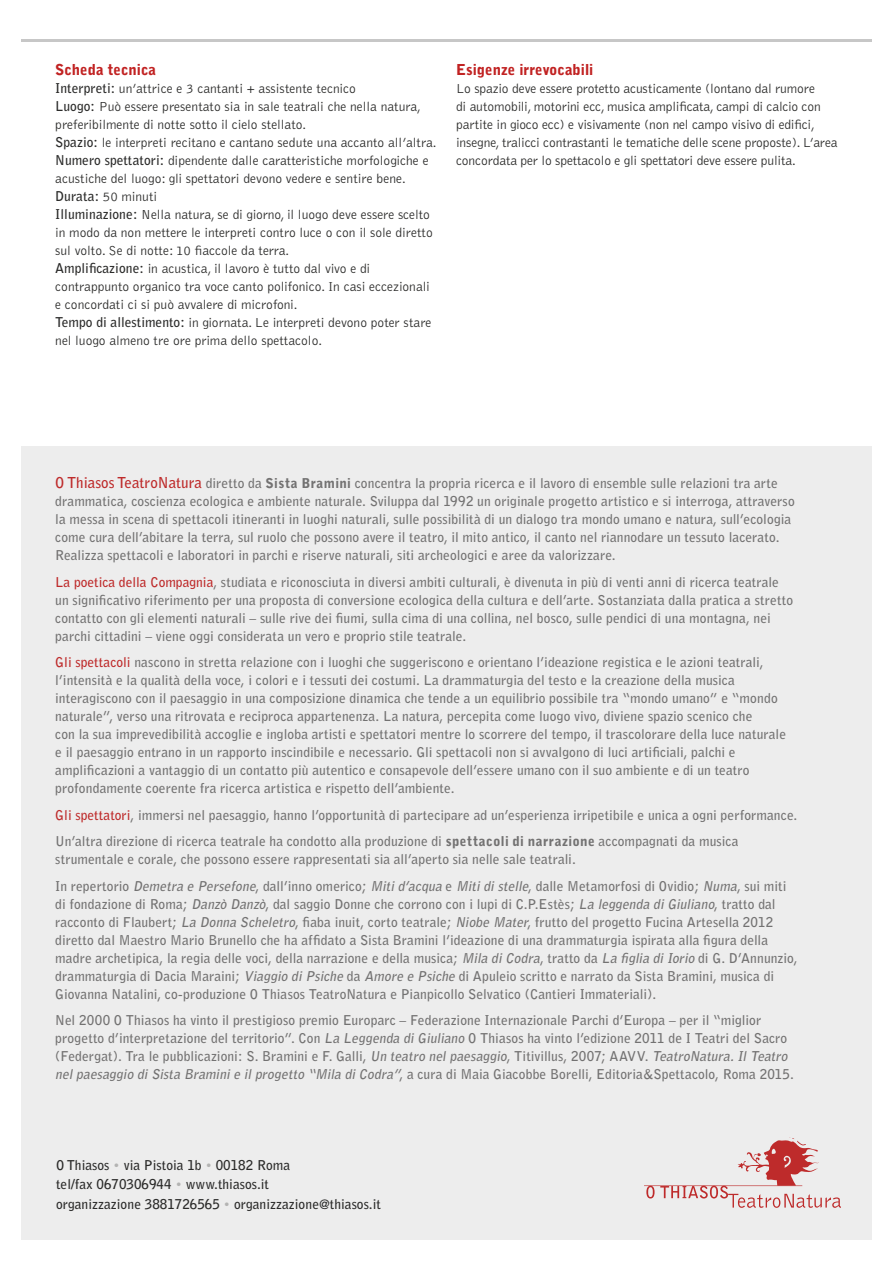
<style>
.page{position:relative;width:893px;height:1263px;background:#fff}
.page>*{position:absolute;margin:0;border:0;box-sizing:border-box;transform-origin:0 0}
.t1{font:900 15px "Bell Gothic";color:#c12222}
.t2{font:700 13.5px/18px "Bell Gothic";letter-spacing:.005em;color:#737272}
.t3{font:300 13.5px/18px "Bell Gothic";color:#2b2b2a}
.t4{font:700 13.5px/19.5px "Bell Gothic";color:#2b2b2a}
.s1{font-weight:700}
.s2{font-size:15px;color:#be2b2b}
.s3{font-weight:900}
.s4{color:#be2b2b}
.s5{font-style:italic}
.s6{font-weight:300;color:#b4b4b3}
</style>
<div class="page">
<hr style="left:21px;top:40px;width:851px;height:2px;background:#c7c7c7">
<div style="left:21px;top:446px;width:851px;height:793px;background:#ededed"></div>
<hr style="left:644px;top:1185px;width:158px;height:1px;background:#be2b2b">
<svg style="left:646px;top:1137px;width:195px;height:71px"></svg>
<p class="t1" style="left:55px;top:61px;width:102px">Scheda tecnica</p>
<p class="t3" style="left:55px;top:80px;width:383px"><span class="s1">I nterpreti:</span> un’attrice e 3 cantanti + assistente tecnico<br><span class="s1">Luogo:</span> Può essere presentato sia in sale teatrali che nella natura, preferibilmente di notte sotto il cielo stellato.<br><span class="s1">Spazio:</span> le interpreti recitano e cantano sedute una accanto all’altra.<br><span class="s1">N umero spettatori:</span> dipendente dalle caratteristiche morfologiche e acustiche del luogo: gli spettatori devono vedere e sentire bene.<br><span class="s1">Durata:</span> 50 minuti<br><span class="s1">I lluminazione:</span> Nella natura, se di giorno, il luogo deve essere scelto in modo da non mettere le interpreti contro luce o con il sole diretto sul volto. Se di notte: 10 fiaccole da terra.<br><span class="s1">Amplificazione:</span> in acustica, il lavoro è tutto dal vivo e di contrappunto organico tra voce canto polifonico. In casi eccezionali e concordati ci si può avvalere di microfoni.<br><span class="s1">Tempo di allestimento:</span> in giornata. Le interpreti devono poter stare nel luogo almeno tre ore prima dello spettacolo.</p>
<p class="t1" style="left:456px;top:61px;width:139px">Esigenze irrevocabili</p>
<p class="t3" style="left:456px;top:80px;width:383px">Lo spazio deve essere protetto acusticamente (lontano dal rumore<br>di automobili, motorini ecc, musica amplificata, campi di calcio con partite in gioco ecc) e visivamente (non nel campo visivo di edifici, insegne, tralicci contrastanti le tematiche delle scene proposte). L’area concordata per lo spettacolo e gli spettatori deve essere pulita.</p>
<p class="t2" style="left:55px;top:474px;width:741px"><span class="s2">O Thiasos TeatroNatura</span> diretto da <span class="s3">Sista Bramini</span> concentra la propria ricerca e il lavoro di ensemble sulle relazioni tra arte drammatica, coscienza ecologica e ambiente naturale. Sviluppa dal 1992 un originale progetto artistico e si interroga, attraverso la messa in scena di spettacoli itineranti in luoghi naturali, sulle possibilità di un dialogo tra mondo umano e natura, sull’ecologia come cura dell’abitare la terra, sul ruolo che possono avere il teatro, il mito antico, il canto nel riannodare un tessuto lacerato.<br>Realizza spettacoli e laboratori in parchi e riserve naturali, siti archeologici e aree da valorizzare.</p>
<p class="t2" style="left:55px;top:573px;width:739px"><span class="s4">La poetica della Compagnia</span>, studiata e riconosciuta in diversi ambiti culturali, è divenuta in più di venti anni di ricerca teatrale un significativo riferimento per una proposta di conversione ecologica della cultura e dell’arte. Sostanziata dalla pratica a stretto contatto con gli elementi naturali – sulle rive dei fiumi, sulla cima di una collina, nel bosco, sulle pendici di una montagna, nei parchi cittadini – viene oggi considerata un vero e proprio stile teatrale.</p>
<p class="t2" style="left:55px;top:653px;width:732px"><span class="s4">Gli spettacoli</span> nascono in stretta relazione con i luoghi che suggeriscono e orientano l’ideazione registica e le azioni teatrali, l’intensità e la qualità della voce, i colori e i tessuti dei costumi. La drammaturgia del testo e la creazione della musica interagiscono con il paesaggio in una composizione dinamica che tende a un equilibrio possibile tra “mondo umano” e “mondo naturale”, verso una ritrovata e reciproca appartenenza. La natura, percepita come luogo vivo, diviene spazio scenico che<br>con la sua imprevedibilità accoglie e ingloba artisti e spettatori mentre lo scorrere del tempo, il trascolorare della luce naturale e il paesaggio entrano in un rapporto inscindibile e necessario. Gli spettacoli non si avvalgono di luci artificiali, palchi e amplificazioni a vantaggio di un contatto più autentico e consapevole dell’essere umano con il suo ambiente e di un teatro profondamente coerente fra ricerca artistica e rispetto dell’ambiente.</p>
<p class="t2" style="left:55px;top:801px;width:744px;line-height:26.5px"><span class="s4">Gli spettatori</span>, immersi nel paesaggio, hanno l’opportunità di partecipare ad un’esperienza irripetibile e unica a ogni performance.<br>U n’altra direzione di ricerca teatrale ha condotto alla produzione di <span class="s3">spettacoli di narrazione</span> accompagnati da musica</p>
<p class="t2" style="left:55px;top:846px;width:733px;line-height:26.5px">strumentale e corale, che possono essere rappresentati sia all’aperto sia nelle sale teatrali.<br>In repertorio <span class="s5">Demetra e Persefone</span>, dall’inno omerico; <span class="s5">Miti d’acqua</span> e <span class="s5">Miti di stelle</span>, dalle M etamorfosi di Ovidio; <span class="s5">Numa</span>, sui miti</p>
<p class="t2" style="left:55px;top:895px;width:744px">di fondazione di Roma; <span class="s5">Danzò Danzò</span>, dal saggio Donne che corrono con i lupi di C.P.Estès; <span class="s5">La leggenda di Giuliano</span>, tratto dal racconto di Flaubert; <span class="s5">La Donna Scheletro</span>, fiaba inuit, corto teatrale; <span class="s5">Niobe Mater</span>, frutto del progetto Fucina Artesella 2012 diretto dal Maestro Mario Brunello che ha affidato a Sista Bramini l’ideazione di una drammaturgia ispirata alla figura della madre archetipica, la regia delle voci, della narrazione e della musica; <span class="s5">Mila di Codra</span>, tratto da <span class="s5">La figlia diIorio</span> di G. D’Annunzio, drammaturgia di Dacia M araini; <span class="s5">Viaggio di Psiche</span> da <span class="s5">Amore e Psiche</span> di Apuleio scritto e narrato da Sista Bramini, musica di Giovanna Natalini, co-produzione O Thiasos TeatroNatura e Pianpicollo Selvatico (Cantieri Immateriali).</p>
<p class="t2" style="left:55px;top:1011px;width:740px">N el 2000 O Thiasos ha vinto il prestigioso premio Europarc – Federazione Internazionale Parchi d’Europa – per il “miglior progetto d’interpretazione del territorio”. Con La Leggenda di GiulianoO Thiasos ha vinto l’edizione 2011 de I Teatri del Sacro (Federgat). Tra le pubblicazioni: S. Bramini e F. Galli, Un teatro nel paesaggio, Titivillus, 2007; AAVV. <span class="s5">TeatroNatura. Il Teatro nel paesaggio di Sista Bramini e il progetto “Mila di Codra”</span>, a cura di M aia Giacobbe Borelli, E ditoria&amp;Spettacolo, Roma 2015.</p>
<p class="t4" style="left:56px;top:1155px;width:326px">O Thiasos <span class="s6">•</span> via Pistoia 1b <span class="s6">•</span> 00182 Roma<br>tel/fax 0670306944 <span class="s6">•</span> www.thiasos.it<br>organizzazione 3881726565 <span class="s6">•</span> organizzazione@thiasos.it</p>
</div>
